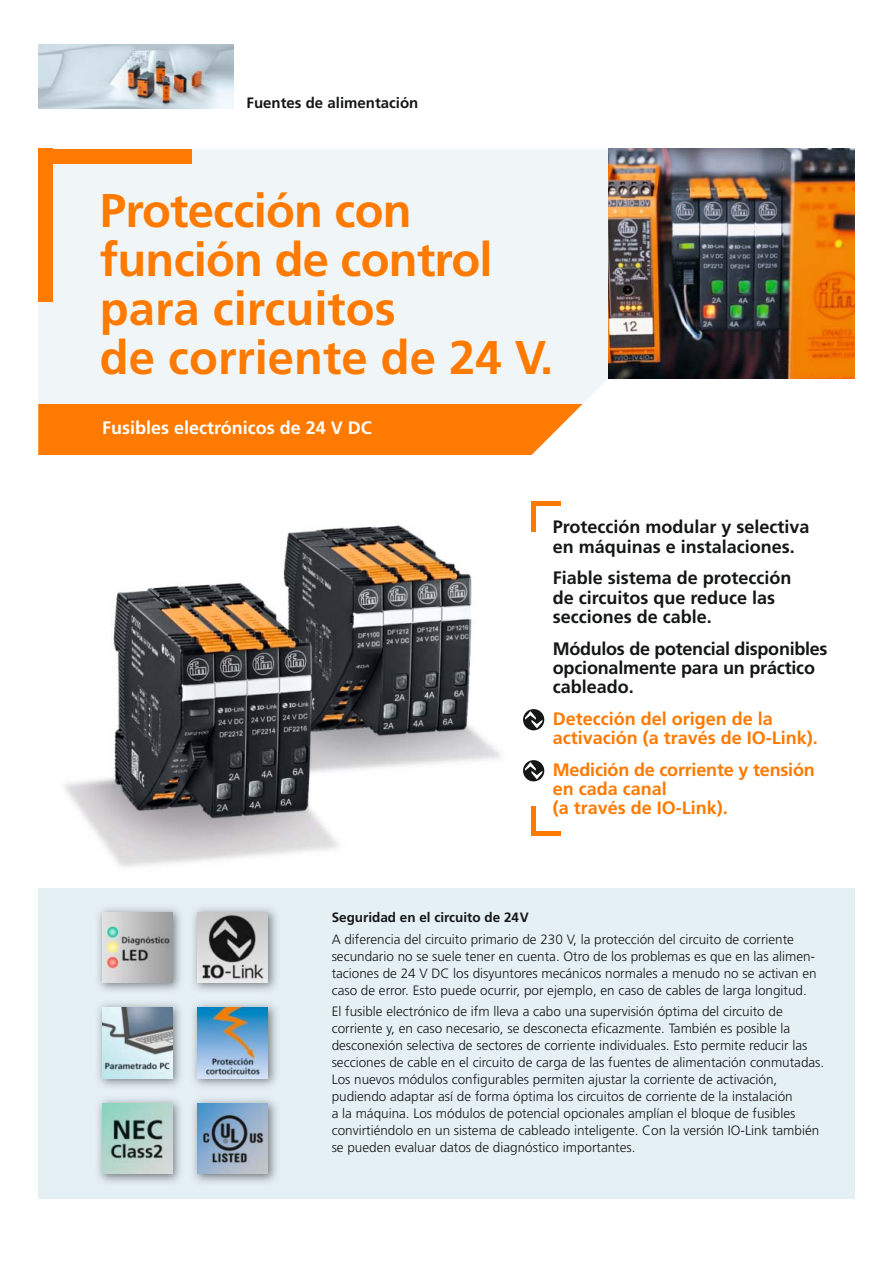
<style>
.page{position:relative;width:893px;height:1263px;background:#fff}
.page>*{position:absolute;margin:0;border:0;box-sizing:border-box;transform-origin:0 0}
.t1{font:700 47.25px/48.9px "Frutiger LT Com";letter-spacing:-.015em;color:#ff7a00}
.t2{font:700 18px/19.2px "Frutiger LT Com";color:#151616}
.t3{font:700 18px/19.2px "Frutiger LT Com";color:#ff7a00}
.t4{font:700 18px "Frutiger LT Com";color:#fff}
.t5{font:700 15px "Frutiger LT Com";color:#151616}
.t6{font:300 13.5px/17px "Frutiger LT Com";color:#151616}
.t7{font:700 13.5px "Frutiger LT Com";color:#151616}
</style>
<div class="page">
<img style="left:38px;top:525px;width:468px;height:364px">
<div style="left:38px;top:889px;width:817px;height:310px;background:#e5f0f5"></div>
<div style="left:38px;top:149px;width:570px;height:255px;background:#f0f6f8"></div>
<img style="left:608px;top:149px;width:247px;height:229px">
<div style="left:38px;top:404px;width:545px;height:51px;background:#ff7a00"></div>
<div style="left:38px;top:149px;width:153px;height:15px;background:#ff7a00"></div>
<div style="left:38px;top:149px;width:15px;height:153px;background:#ff7a00"></div>
<img style="left:98px;top:908px;width:179px;height:275px">
<img style="left:102px;top:912px;width:70px;height:70px">
<img style="left:188px;top:908px;width:1px;height:185px">
<img style="left:198px;top:912px;width:70px;height:70px">
<img style="left:102px;top:1008px;width:70px;height:70px">
<img style="left:98px;top:1093px;width:179px;height:1px">
<img style="left:102px;top:1103px;width:70px;height:71px">
<img style="left:198px;top:1103px;width:70px;height:71px">
<img style="left:198px;top:1008px;width:70px;height:70px">
<img style="left:38px;top:45px;width:196px;height:63px">
<hr style="left:531px;top:502px;width:30px;height:4px;background:#ff7a00">
<div style="left:531px;top:502px;width:5px;height:29px;background:#ff7a00"></div>
<div style="left:531px;top:831px;width:30px;height:5px;background:#ff7a00"></div>
<div style="left:531px;top:806px;width:5px;height:30px;background:#ff7a00"></div>
<svg style="left:523px;top:760px;width:21px;height:21px"></svg>
<svg style="left:525px;top:762px;width:17px;height:17px"></svg>
<svg style="left:523px;top:709px;width:21px;height:21px"></svg>
<svg style="left:525px;top:711px;width:17px;height:17px"></svg>
<p class="t5" style="left:247px;top:97px;width:173px">Fuentes de alimentación</p>
<h1 class="t1" style="left:100px;top:190px;width:455px">Protección con función de control para circuitos<br>de corriente de 24 V.</h1>
<h2 class="t4" style="left:102px;top:420px;width:271px">Fusibles electrónicos de 24 V DC</h2>
<h2 class="t2" style="left:553px;top:519px;width:258px">Protección modular y selectiva en máquinas e instalaciones.</h2>
<h2 class="t2" style="left:553px;top:570px;width:240px">Fiable sistema de protección de circuitos que reduce las secciones de cable.</h2>
<h2 class="t2" style="left:553px;top:640px;width:276px">Módulos de potencial disponibles opcionalmente para un práctico cableado.</h2>
<h2 class="t3" style="left:553px;top:710px;width:267px">Detección del origen de la activación (a través de IO-Link).</h2>
<h2 class="t3" style="left:553px;top:761px;width:264px">Medición de corriente y tensión en cada canal<br>(a través de IO-Link).</h2>
<p class="t7" style="left:332px;top:912px;width:199px">Seguridad en el circuito de 24V</p>
<p class="t6" style="left:332px;top:931px;width:487px">A diferencia del circuito primario de 230 V, la protección del circuito de corriente secundario no se suele tener en cuenta. Otro de los problemas es que en las alimen&shy;taciones de 24 V DC los disyuntores mecánicos normales a menudo no se activan en caso de error. Esto puede ocurrir, por ejemplo, en caso de cables de larga longitud.</p>
<p class="t6" style="left:332px;top:1004px;width:494px">El fusible electrónico de ifm lleva a cabo una supervisión óptima del circuito de corriente y, en caso necesario, se desconecta eficazmente. También es posible la desconexión selectiva de sectores de corriente individuales. Esto permite reducir las secciones de cable en el circuito de carga de las fuentes de alimentación conmutadas.<br>Los nuevos módulos configurables permiten ajustar la corriente de activación, pudiendo adaptar así de forma óptima los circuitos de corriente de la instalación<br>a la máquina. Los módulos de potencial opcionales amplían el bloque de fusibles convirtiéndolo en un sistema de cableado inteligente. Con la versión IO-Link también se pueden evaluar datos de diagnóstico importantes.</p>
</div>
